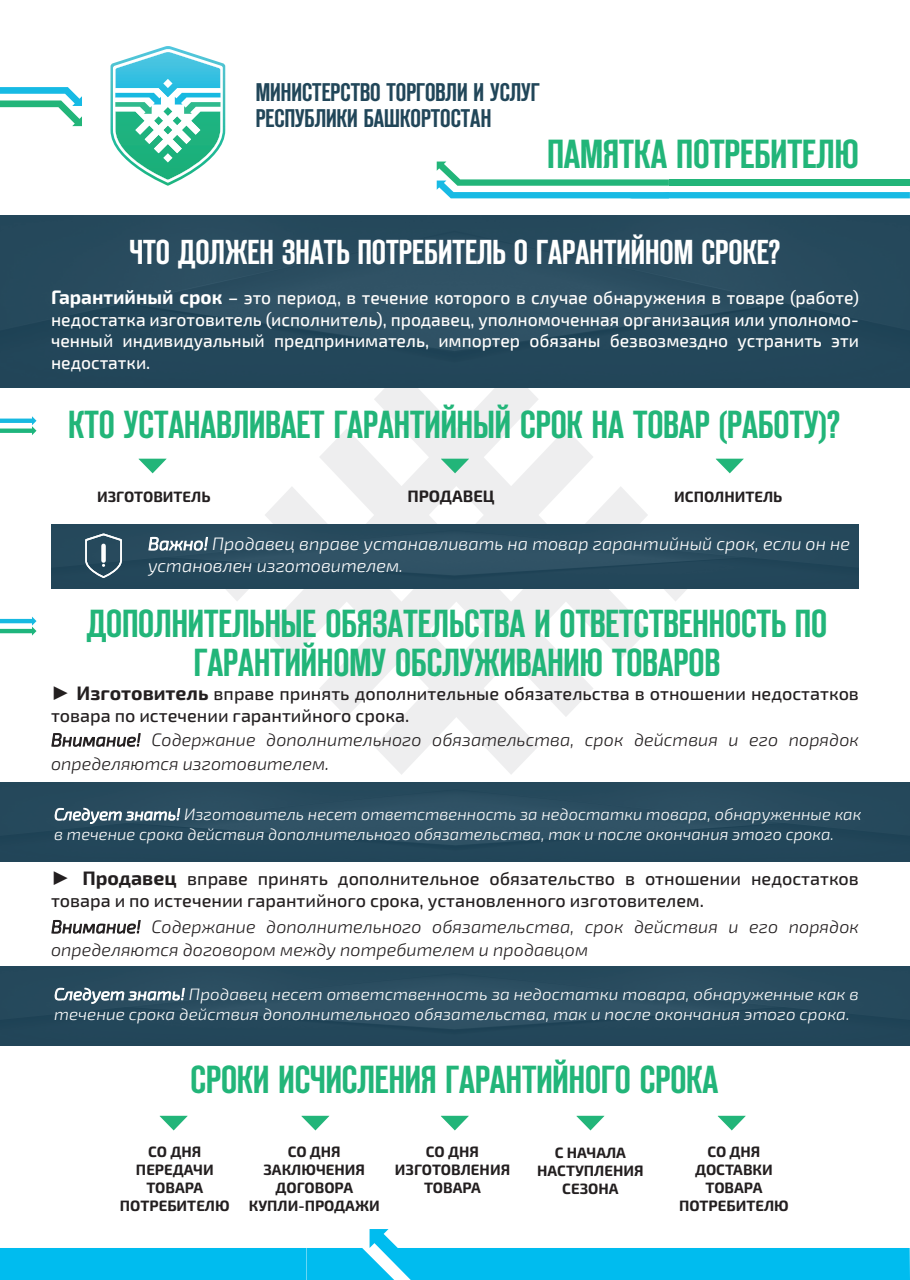
<style>
.page{position:relative;width:910px;height:1280px;background:#fff}
.page>*{position:absolute;margin:0;border:0;box-sizing:border-box;transform-origin:0 0}
.t1{font:40.5px "Reforma Grotesk Demi";color:#22b579}
.t2{font:39px/39px "Reforma Grotesk Demi";color:#22b579;text-align:center}
.t3{font:34.5px "Reforma Grotesk Demi";color:#fff}
.t4{font:25.5px/25.5px "Reforma Grotesk Demi";color:#214659}
.t5{font:500 18px/21.6px "Exo 2.0";color:#231f20}
.t6{font:500 18px/21.6px "Exo 2";color:#fffefd;text-align:justify}
.t7{font:italic 300 18px/23.4px "Exo 2";color:#231f20}
.t8{font:italic 300 18px/21.6px "Exo 2";color:#fff}
.t9{font:italic 300 16.5px/19.8px "Exo 2";color:#fff}
.t10{font:italic 300 16.5px/19.8px "Exo 2";color:#fff;scale:1.04 1}
.t11{font:700 16.5px "Exo 2.0";color:#231f20}
.t12{font:700 15px/18px "Exo 2.0";color:#231f20;text-align:center}
.s1{font-family:"Exo 2.0";font-weight:700;font-size:19.5px;color:#fff}
.s2{font-family:"Times New Roman";font-weight:400;font-size:19.5px}
.s3{font-weight:700;font-size:19.5px}
.s4{font-size:19.5px}
</style>
<div class="page">
<svg style="left:209px;top:387px;width:494px;height:388px"></svg>
<svg style="left:437px;top:162px;width:473px;height:36px"></svg>
<svg style="left:111px;top:46px;width:114px;height:140px"></svg>
<svg style="left:0;top:87px;width:82px;height:39px"></svg>
<div style="left:0;top:215px;width:910px;height:172px;background:#214659"></div>
<svg style="left:0;top:1229px;width:910px;height:51px"></svg>
<svg style="left:716px;top:459px;width:28px;height:14px"></svg>
<svg style="left:441px;top:459px;width:28px;height:14px"></svg>
<svg style="left:139px;top:459px;width:28px;height:14px"></svg>
<div style="left:51px;top:524px;width:808px;height:64px;background:#214659"></div>
<svg style="left:148px;top:537px;width:60px;height:18px"></svg>
<svg style="left:85px;top:534px;width:37px;height:44px"></svg>
<div style="left:1px;top:782px;width:909px;height:80px;background:#214659"></div>
<svg style="left:55px;top:804px;width:126px;height:20px"></svg>
<div style="left:0;top:966px;width:910px;height:80px;background:#214659"></div>
<svg style="left:55px;top:987px;width:130px;height:19px"></svg>
<svg style="left:718px;top:1116px;width:28px;height:14px"></svg>
<svg style="left:441px;top:1116px;width:28px;height:14px"></svg>
<svg style="left:160px;top:1116px;width:28px;height:14px"></svg>
<svg style="left:301px;top:1116px;width:28px;height:14px"></svg>
<svg style="left:576px;top:1116px;width:28px;height:14px"></svg>
<svg style="left:0;top:416px;width:36px;height:19px"></svg>
<svg style="left:0;top:617px;width:36px;height:19px"></svg>
<svg style="left:51px;top:733px;width:90px;height:14px"></svg>
<svg style="left:51px;top:919px;width:90px;height:15px"></svg>
<h3 class="t4" style="left:256px;top:80px;width:285px">МИНИСТЕРСТВО ТОРГОВЛИ И УСЛУГ<br>РЕСПУБЛИКИ БАШКОРТОСТАН</h3>
<h1 class="t1" style="left:547px;top:131px;width:313px">ПАМЯТКА ПОТРЕБИТЕЛЮ</h1>
<h3 class="t3" style="left:130px;top:232px;width:652px">ЧТО ДОЛЖЕН ЗНАТЬ ПОТРЕБИТЕЛЬ О ГАРАНТИЙНОМ СРОКЕ?</h3>
<p class="t6" style="left:51px;top:287px;width:809px"><span class="s1">Гарантийный срок</span> – это период, в течение которого в случае обнаружения в товаре (работе) недостатка изготовитель (исполнитель), продавец, уполномоченная организация или уполномо&shy;ченный индивидуальный предприниматель, импортер обязаны безвозмездно устранить эти недостатки.</p>
<h2 class="t2" style="left:68px;top:406px;width:773px">КТО УСТАНАВЛИВАЕТ ГАРАНТИЙНЫЙ СРОК НА ТОВАР (РАБОТУ)?</h2>
<p class="t12" style="left:97px;top:488px;width:115px">ИЗГОТОВИТЕЛЬ</p>
<p class="t11" style="left:407px;top:487px;width:89px">ПРОДАВЕЦ</p>
<p class="t12" style="left:674px;top:488px;width:110px">ИСПОЛНИТЕЛЬ</p>
<p class="t8" style="left:148px;top:533px;width:703px">Важно! Продавец вправе устанавливать на товар гарантийный срок, если он не установлен изготовителем.</p>
<h2 class="t2" style="left:87px;top:605px;width:742px">ДОПОЛНИТЕЛЬНЫЕ ОБЯЗАТЕЛЬСТВА И ОТВЕТСТВЕННОСТЬ ПО<br>ГАРАНТИЙНОМУ ОБСЛУЖИВАНИЮ ТОВАРОВ</h2>
<p class="t5" style="left:51px;top:683px;width:809px"><span class="s2">►</span> <span class="s3">Изготовитель</span> вправе принять дополнительные обязательства в отношении недостатков товара по истечении гарантийного срока.</p>
<p class="t7" style="left:51px;top:728px;width:809px">Внимание! Содержание дополнительного обязательства, срок действия и его порядок определяются изготовителем<span class="s4">.</span></p>
<p class="t9" style="left:54px;top:805px;width:809px">Следует знать! Изготовитель несет ответственность за недостатки товара, обнаруженные как в течение срока действия дополнительного обязательства, так и после окончания этого срока.</p>
<p class="t5" style="left:51px;top:868px;width:809px"><span class="s2">►</span> <span class="s3">Продавец</span> вправе принять дополнительное обязательство в отношении недостатков товара и по истечении гарантийного срока, установленного изготовителем.</p>
<p class="t7" style="left:51px;top:915px;width:809px">Внимание! Содержание дополнительного обязательства, срок действия и его порядок определяются договором между потребителем и продавцом</p>
<p class="t10" style="left:54px;top:984px;width:775px">Следует знать! Продавец несет ответственность за недостатки товара, обнаруженные как в течение срока действия дополнительного обязательства, так и после окончания этого срока.</p>
<h2 class="t2" style="left:191px;top:1061px;width:529px">СРОКИ ИСЧИСЛЕНИЯ ГАРАНТИЙНОГО СРОКА</h2>
<p class="t12" style="left:120px;top:1143px;width:111px">СО ДНЯ<br>ПЕРЕДАЧИ<br>ТОВАРА<br>ПОТРЕБИТЕЛЮ</p>
<p class="t12" style="left:249px;top:1143px;width:132px">СО ДНЯ<br>ЗАКЛЮЧЕНИЯ<br>ДОГОВОРА<br>КУПЛИ-ПРОДАЖИ</p>
<p class="t12" style="left:395px;top:1143px;width:117px">СО ДНЯ<br>ИЗГОТОВЛЕНИЯ<br>ТОВАРА</p>
<p class="t12" style="left:537px;top:1144px;width:108px">С НАЧАЛА<br>НАСТУПЛЕНИЯ<br>СЕЗОНА</p>
<p class="t12" style="left:679px;top:1143px;width:111px">СО ДНЯ<br>ДОСТАВКИ<br>ТОВАРА<br>ПОТРЕБИТЕЛЮ</p>
</div>
